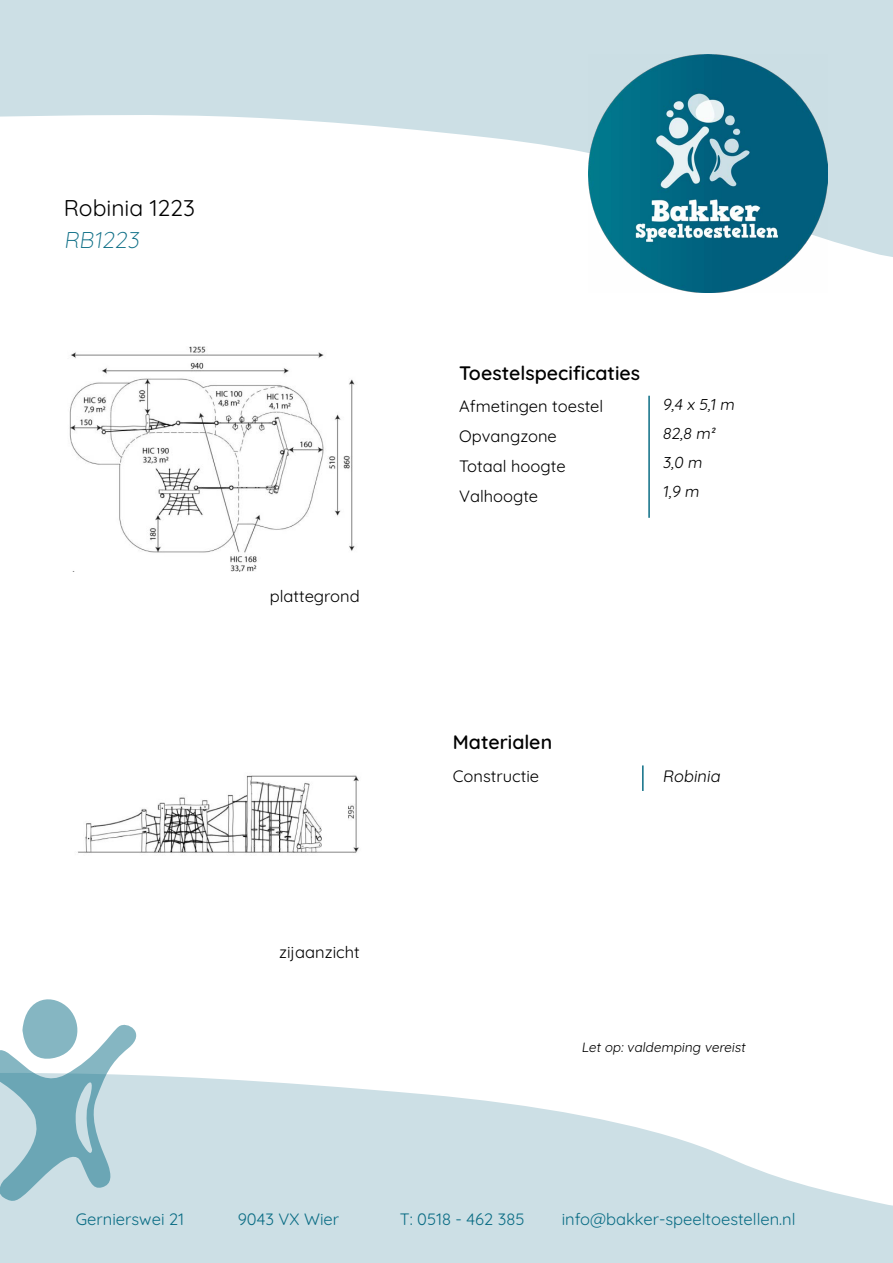
<style>
.page{position:relative;width:893px;height:1263px;background:#fff}
.page>*{position:absolute;margin:0;border:0;box-sizing:border-box;transform-origin:0 0}
.t1{font:300 22.8px "Quicksand";color:#000}
.t2{font:300 22.8px "Quicksand";color:#0b6d85}
.t3{font:300 19.5px "Quicksand";color:#000}
.t4{font:300 16.5px/30px "Quicksand";color:#000}
.t5{font:300 16.5px "Quicksand";color:#0b6d85}
.t6{font:300 15.9px/28.8px "Quicksand";color:#000}
.t7{font:300 13.5px "Quicksand";color:#000}
</style>
<div class="page">
<svg style="left:0;top:0;width:893px;height:257px;fill:#ccdfe5"></svg>
<img style="left:589px;top:54px;width:238px;height:238px">
<svg style="left:0;top:1075px;width:893px;height:188px;fill:#ccdfe5"></svg>
<svg style="left:0;top:999px;width:136px;height:202px"></svg>
<img style="left:69px;top:346px;width:286px;height:226px">
<img style="left:78px;top:775px;width:281px;height:78px">
<hr style="left:648px;top:396px;width:2px;height:122px;background:#0b6d85">
<hr style="left:642px;top:765px;width:2px;height:26px;background:#0b6d85">
<svg style="left:71px;top:545px;width:72px;height:27px"></svg>
<h1 class="t1" style="left:64px;top:191px;width:133px">Robinia 1223</h1>
<h1 class="t2" style="left:64px;top:222px;width:81px">RB1223</h1>
<p class="t4" style="left:270px;top:580px;width:91px">plattegrond</p>
<p class="t4" style="left:279px;top:936px;width:82px">zijaanzicht</p>
<p class="t3" style="left:459px;top:358px;width:182px">Toestelspecificaties</p>
<p class="t4" style="left:459px;top:390px;width:146px">Afmetingen toestel<br>Opvangzone<br>Totaal hoogte<br>Valhoogte</p>
<p class="t6" style="left:662px;top:389px;width:76px">9,4 x 5,1 m<br>82,8 m2<br>3,0 m<br>1,9 m</p>
<p class="t3" style="left:453px;top:727px;width:101px">Materialen</p>
<p class="t4" style="left:453px;top:759px;width:88px">Constructie</p>
<p class="t4" style="left:662px;top:759px;width:62px">Robinia</p>
<p class="t7" style="left:581px;top:1037px;width:168px">Let op: valdemping vereist</p>
<p class="t5" style="left:76px;top:1207px;width:110px">Gernierswei 21</p>
<p class="t5" style="left:238px;top:1207px;width:103px">9043 VX Wier</p>
<p class="t5" style="left:400px;top:1207px;width:126px">T: 0518 - 462 385</p>
<p class="t5" style="left:562px;top:1207px;width:235px">info@bakker-speeltoestellen.nl</p>
</div>
